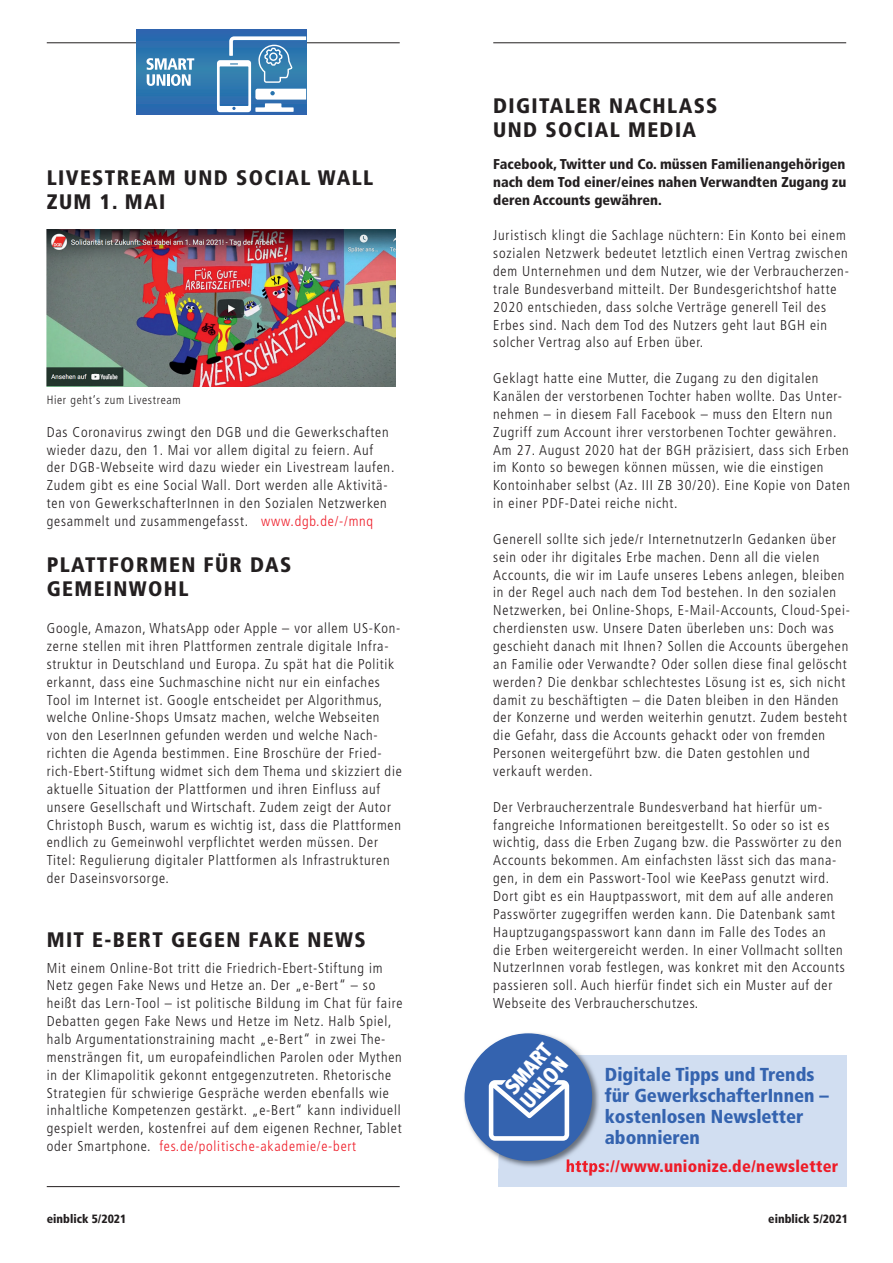
<style>
.page{position:relative;width:893px;height:1263px;background:#fff}
.page>*{position:absolute;margin:0;border:0;box-sizing:border-box;transform-origin:0 0}
.t1{font:900 25.5px "Meta Cond";color:#3463af}
.t2{font:900 21.75px/21px "Meta Cond";color:#fff}
.t3{font:900 condensed 21px/24px "Frutiger";letter-spacing:.065em;color:#231f20}
.t4{font:900 condensed 18.75px/21px "Frutiger";color:#3463af}
.t5{font:900 condensed 16.5px "Frutiger";letter-spacing:.015em;color:#ee1c28}
.t6{font:300 condensed 14.25px/17.9px "Frutiger";letter-spacing:.055em;color:#231f20}
.t7{font:900 condensed 14.25px/17.9px "Frutiger";color:#231f20;text-align:justify}
.t8{font:900 condensed 12px "Frutiger";color:#231f20}
.t9{font:300 condensed 12px "Frutiger";letter-spacing:.055em;color:#231f20}
.s1{color:#ee1c28}
</style>
<div class="page">
<hr style="left:47px;top:43px;width:353px;height:1px;background:#231f20">
<hr style="left:493px;top:43px;width:353px;height:1px;background:#231f20">
<img style="left:47px;top:230px;width:348px;height:157px">
<svg style="left:136px;top:30px;width:170px;height:85px"></svg>
<svg style="left:146px;top:58px;width:48px;height:28px"></svg>
<svg style="left:217px;top:36px;width:89px;height:76px"></svg>
<hr style="left:47px;top:1186px;width:353px;height:1px;background:#231f20">
<div style="left:499px;top:1055px;width:348px;height:132px;background:#d1def1"></div>
<img style="left:464px;top:1033px;width:117px;height:135px">
<img style="left:499px;top:1055px;width:100px;height:113px">
<img style="left:511px;top:1159px;width:89px;height:9px">
<div style="left:465px;top:1033px;width:127px;height:128px;background:#3463af;border-radius:50%"></div>
<svg style="left:489px;top:1039px;width:82px;height:102px"></svg>
<h3 class="t3" style="left:47px;top:165px;width:328px">LIVESTREAM UND SOCIAL WALL<br>ZUM 1. MAI</h3>
<p class="t9" style="left:47px;top:393px;width:136px">Hier geht‘s zum Livestream</p>
<p class="t6" style="left:47px;top:423px;width:349px">Das Coronavirus zwingt den DGB und die Gewerkschaften wieder dazu, den 1. Mai vor allem digital zu feiern. Auf der DGB-Webseite wird dazu wieder ein Livestream laufen.<br>Zudem gibt es eine Social Wall. Dort werden alle Aktivitä&shy;ten von GewerkschafterInnen in den Sozialen Netzwerken gesammelt und zusammengefasst. <span class="s1">www.dgb.de/-/mnq</span></p>
<h3 class="t3" style="left:47px;top:553px;width:246px">PLATTFORMEN FÜR DAS<br>GEMEINWOHL</h3>
<p class="t6" style="left:47px;top:619px;width:356px">Google, Amazon, WhatsApp oder Apple – vor allem US-Kon&shy;zerne stellen mit ihren Plattformen zentrale digitale Infra&shy;struktur in Deutschland und Europa. Zu spät hat die Politik erkannt, dass eine Suchmaschine nicht nur ein einfaches Tool im Internet ist. Google entscheidet per Algorithmus, welche Online-Shops Umsatz machen, welche Webseiten von den LeserInnen gefunden werden und welche Nach&shy;richten die Agenda bestimmen. Eine Broschüre der Fried&shy;rich-Ebert-Stiftung widmet sich dem Thema und skizziert die aktuelle Situation der Plattformen und ihren Einfluss auf unsere Gesellschaft und Wirtschaft. Zudem zeigt der Autor Christoph Busch, warum es wichtig ist, dass die Plattformen endlich zu Gemeinwohl verpflichtet werden müssen. Der Titel: Regulierung digitaler Plattformen als Infrastrukturen der Daseinsvorsorge.</p>
<h3 class="t3" style="left:47px;top:928px;width:320px">MIT E-BERT GEGEN FAKE NEWS</h3>
<p class="t6" style="left:47px;top:959px;width:357px">Mit einem Online-Bot tritt die Friedrich-Ebert-Stiftung im Netz gegen Fake News und Hetze an. Der „e-Bert“ – so heißt das Lern-Tool – ist politische Bildung im Chat für faire Debatten gegen Fake News und Hetze im Netz. Halb Spiel, halb Argumentationstraining macht „e-Bert“ in zwei The&shy;mensträngen fit, um europafeindlichen Parolen oder Mythen in der Klimapolitik gekonnt entgegenzutreten. Rhetorische Strategien für schwierige Gespräche werden ebenfalls wie inhaltliche Kompetenzen gestärkt. „e-Bert“ kann individuell gespielt werden, kostenfrei auf dem eigenen Rechner, Tablet oder Smartphone. <span class="s1">fes.de/politische-akademie/e-bert</span></p>
<h3 class="t3" style="left:493px;top:94px;width:226px">DIGITALER NACHLASS<br>UND SOCIAL MEDIA</h3>
<p class="t7" style="left:493px;top:155px;width:354px">Facebook, Twitter und Co. müssen Familienangehörigen nach dem Tod einer/eines nahen Verwandten Zugang zu deren Accounts gewähren.</p>
<p class="t6" style="left:493px;top:227px;width:357px">Juristisch klingt die Sachlage nüchtern: Ein Konto bei einem sozialen Netzwerk bedeutet letztlich einen Vertrag zwischen dem Unternehmen und dem Nutzer, wie der Verbraucherzen&shy;trale Bundesverband mitteilt. Der Bundesgerichtshof hatte 2020 entschieden, dass solche Verträge generell Teil des Erbes sind. Nach dem Tod des Nutzers geht laut BGH ein solcher Vertrag also auf Erben über.</p>
<p class="t6" style="left:493px;top:369px;width:358px">Geklagt hatte eine Mutter, die Zugang zu den digitalen Kanälen der verstorbenen Tochter haben wollte. Das Unter&shy;nehmen – in diesem Fall Facebook – muss den Eltern nun Zugriff zum Account ihrer verstorbenen Tochter gewähren.<br>Am 27. August 2020 hat der BGH präzisiert, dass sich Erben im Konto so bewegen können müssen, wie die einstigen Kontoinhaber selbst (Az. III ZB 30/20). Eine Kopie von Daten in einer PDF-Datei reiche nicht.</p>
<p class="t6" style="left:493px;top:530px;width:358px">Generell sollte sich jede/r InternetnutzerIn Gedanken über sein oder ihr digitales Erbe machen. Denn all die vielen Accounts, die wir im Laufe unseres Lebens anlegen, bleiben in der Regel auch nach dem Tod bestehen. In den sozialen Netzwerken, bei Online-Shops, E-Mail-Accounts, Cloud-Spei&shy;cherdiensten usw. Unsere Daten überleben uns: Doch was geschieht danach mit Ihnen? Sollen die Accounts übergehen an Familie oder Verwandte? Oder sollen diese final gelöscht werden? Die denkbar schlechtestes Lösung ist es, sich nicht damit zu beschäftigten – die Daten bleiben in den Händen der Konzerne und werden weiterhin genutzt. Zudem besteht die Gefahr, dass die Accounts gehackt oder von fremden Personen weitergeführt bzw. die Daten gestohlen und verkauft werden.</p>
<p class="t6" style="left:493px;top:798px;width:353px">Der Verbraucherzentrale Bundesverband hat hierfür um&shy;fangreiche Informationen bereitgestellt. So oder so ist es wichtig, dass die Erben Zugang bzw. die Passwörter zu den Accounts bekommen. Am einfachsten lässt sich das mana&shy;gen, in dem ein Passwort-Tool wie KeePass genutzt wird.<br>Dort gibt es ein Hauptpasswort, mit dem auf alle anderen Passwörter zugegriffen werden kann. Die Datenbank samt Hauptzugangspasswort kann dann im Falle des Todes an die Erben weitergereicht werden. In einer Vollmacht sollten NutzerInnen vorab festlegen, was konkret mit den Accounts passieren soll. Auch hierfür findet sich ein Muster auf der Webseite des Verbraucherschutzes.</p>
<h2 class="t2" style="left:501px;top:1084px;width:62px;rotate:-49deg">SMART<br>UNION</h2>
<h1 class="t1" style="left:595px;top:1060px;width:68px">UNION</h1>
<h3 class="t4" style="left:605px;top:1064px;width:226px">Digitale Tipps und Trends für GewerkschafterInnen – kostenlosen Newsletter abonnieren</h3>
<p class="t5" style="left:566px;top:1156px;width:274px">https://www.unionize.de/newsletter</p>
<p class="t8" style="left:47px;top:1211px;width:81px">einblick 5/2021</p>
<p class="t8" style="left:768px;top:1211px;width:81px">einblick 5/2021</p>
</div>
